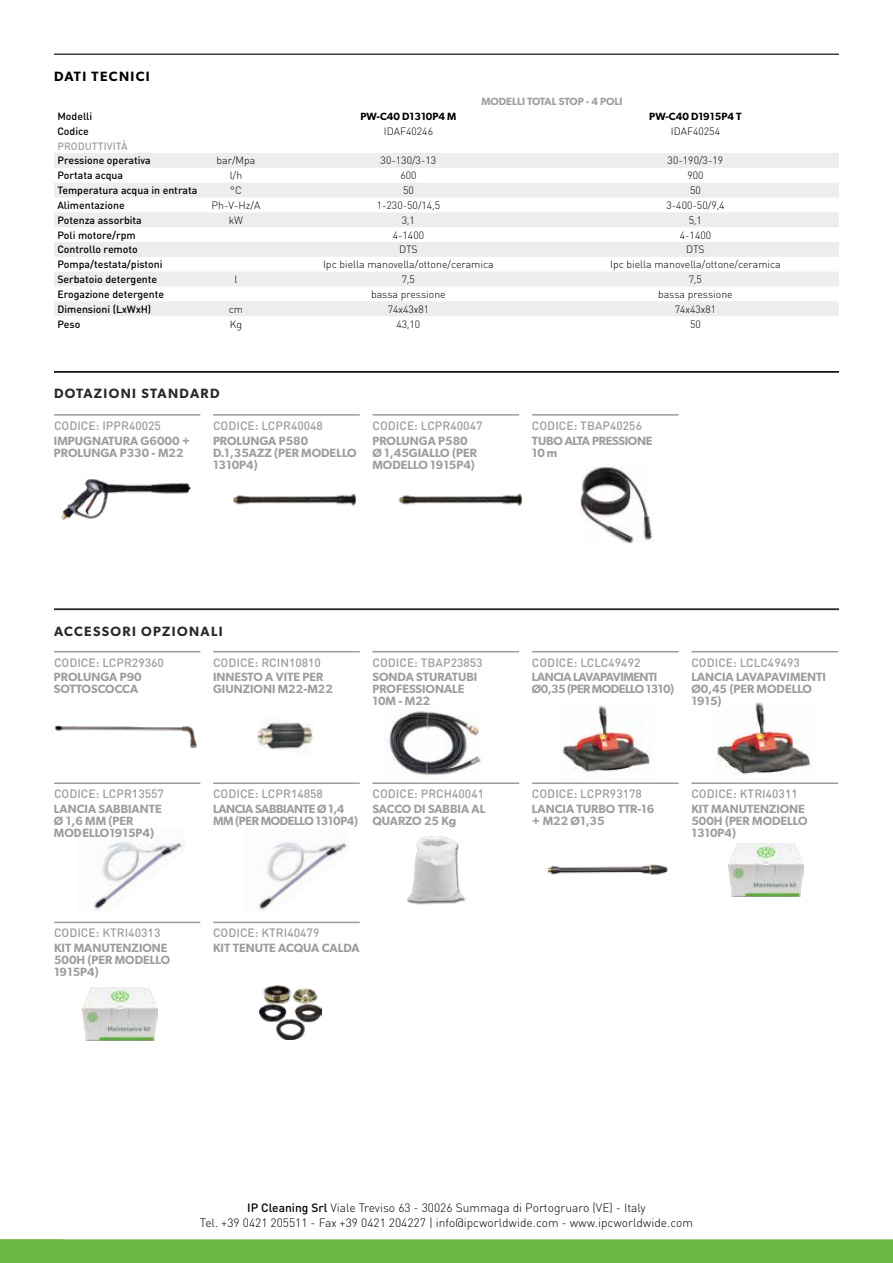
<style>
.page{position:relative;width:893px;height:1263px;background:#fff}
.page>*{position:absolute;margin:0;border:0;box-sizing:border-box;transform-origin:0 0}
.t1{font:600 13.5px "Gibson";letter-spacing:.1em;color:#282827}
.t2{font:600 13.5px "Gibson";letter-spacing:.1em;color:#000}
.t3{font:600 12px/12px "Gibson";color:#9d9d9c}
.t4{font:500 12px "DIN Round Pro";letter-spacing:.005em;color:#9d9d9c}
.t5{font:300 12px/14.4px "DIN Round Pro";color:#000;text-align:center}
.t6{font:600 12px/12px "Gibson";letter-spacing:-.04em;color:#9d9d9c}
.t7{font:600 12px/12px "Gibson";letter-spacing:-.03em;color:#9d9d9c}
.t8{font:600 12px/12px "Gibson";letter-spacing:-.02em;color:#9d9d9c}
.t9{font:300 10.5px "DIN Round Pro";color:#000}
.t10{font:500 10.5px "DIN Round Pro";color:#000}
.t11{font:600 10.5px "Gibson";color:#000}
.t12{font:600 10.5px "Gibson";color:#9d9d9c}
.t13{font:500 10.5px "DIN Round Pro";letter-spacing:.005em;color:#9d9d9c}
.s1{font-weight:500}
</style>
<div class="page">
<div style="left:0;top:1239px;width:893px;height:24px;background:#6bb644"></div>
<img style="left:384px;top:711px;width:97px;height:64px">
<hr style="left:54px;top:54px;width:785px;height:1px;background:#000">
<svg style="left:54px;top:153px;width:785px;height:163px;fill:#f5f5f5"></svg>
<div style="left:54px;top:272px;width:785px;height:14px;background:#ededed"></div>
<hr style="left:54px;top:608px;width:785px;height:1px;background:#000">
<hr style="left:54px;top:609px;width:785px;height:1px;background:#282827">
<hr style="left:213px;top:651px;width:147px;height:1px;background:#9d9d9c">
<hr style="left:372px;top:651px;width:147px;height:1px;background:#9d9d9c">
<hr style="left:54px;top:651px;width:146px;height:1px;background:#9d9d9c">
<hr style="left:532px;top:651px;width:147px;height:1px;background:#9d9d9c">
<hr style="left:691px;top:651px;width:147px;height:1px;background:#9d9d9c">
<hr style="left:372px;top:782px;width:147px;height:2px;background:#9d9d9c">
<hr style="left:532px;top:782px;width:147px;height:2px;background:#9d9d9c">
<hr style="left:691px;top:782px;width:147px;height:2px;background:#9d9d9c">
<hr style="left:54px;top:782px;width:146px;height:2px;background:#9d9d9c">
<hr style="left:213px;top:782px;width:147px;height:2px;background:#9d9d9c">
<hr style="left:213px;top:922px;width:147px;height:1px;background:#9d9d9c">
<hr style="left:54px;top:922px;width:146px;height:1px;background:#9d9d9c">
<hr style="left:54px;top:371px;width:785px;height:1px;background:#000">
<hr style="left:54px;top:372px;width:785px;height:1px;background:#282827">
<hr style="left:54px;top:414px;width:146px;height:2px;background:#9d9d9c">
<hr style="left:532px;top:414px;width:147px;height:2px;background:#9d9d9c">
<hr style="left:213px;top:414px;width:147px;height:2px;background:#9d9d9c">
<hr style="left:372px;top:414px;width:147px;height:2px;background:#9d9d9c">
<img style="left:61px;top:479px;width:129px;height:41px">
<img style="left:55px;top:725px;width:142px;height:24px">
<img style="left:562px;top:705px;width:89px;height:67px">
<img style="left:717px;top:702px;width:94px;height:74px">
<img style="left:233px;top:493px;width:124px;height:13px">
<img style="left:399px;top:493px;width:124px;height:13px">
<img style="left:580px;top:467px;width:73px;height:76px">
<img style="left:257px;top:722px;width:56px;height:28px">
<img style="left:94px;top:841px;width:91px;height:69px">
<img style="left:407px;top:836px;width:59px;height:69px">
<img style="left:82px;top:988px;width:75px;height:53px">
<img style="left:728px;top:843px;width:76px;height:53px">
<img style="left:258px;top:841px;width:92px;height:70px">
<img style="left:547px;top:864px;width:121px;height:11px">
<img style="left:259px;top:985px;width:62px;height:54px">
<p class="t2" style="left:54px;top:68px;width:97px">DATI TECNICI</p>
<p class="t12" style="left:481px;top:95px;width:143px">MODELLI TOTAL STOP - 4 POLI</p>
<p class="t10" style="left:57px;top:109px;width:36px">Modelli</p>
<p class="t11" style="left:360px;top:110px;width:97px">PW-C40 D1310P4 M</p>
<p class="t11" style="left:649px;top:110px;width:94px">PW-C40 D1915P4 T</p>
<p class="t10" style="left:57px;top:124px;width:33px">Codice</p>
<p class="t9" style="left:384px;top:124px;width:51px">IDAF40246</p>
<p class="t9" style="left:671px;top:124px;width:51px">IDAF40254</p>
<p class="t13" style="left:57px;top:139px;width:72px">PRODUTTIVITÀ</p>
<p class="t10" style="left:57px;top:154px;width:95px">Pressione operativa</p>
<p class="t9" style="left:217px;top:154px;width:40px">bar/Mpa</p>
<p class="t9" style="left:381px;top:154px;width:57px">30-130/3-13</p>
<p class="t9" style="left:668px;top:154px;width:57px">30-190/3-19</p>
<p class="t10" style="left:57px;top:168px;width:67px">Portata acqua</p>
<p class="t9" style="left:230px;top:169px;width:14px">l/h</p>
<p class="t9" style="left:400px;top:169px;width:18px">600</p>
<p class="t9" style="left:687px;top:169px;width:18px">900</p>
<p class="t10" style="left:57px;top:183px;width:141px">Temperatura acqua in entrata</p>
<p class="t9" style="left:230px;top:183px;width:13px">°C</p>
<p class="t9" style="left:403px;top:183px;width:12px">50</p>
<p class="t9" style="left:690px;top:183px;width:12px">50</p>
<p class="t10" style="left:57px;top:198px;width:69px">Alimentazione</p>
<p class="t9" style="left:211px;top:198px;width:50px">Ph-V-Hz/A</p>
<p class="t9" style="left:377px;top:198px;width:65px">1-230-50/14,5</p>
<p class="t9" style="left:666px;top:198px;width:60px">3-400-50/9,4</p>
<p class="t10" style="left:57px;top:213px;width:86px">Potenza assorbita</p>
<p class="t9" style="left:229px;top:213px;width:16px">kW</p>
<p class="t9" style="left:402px;top:213px;width:15px">3,1</p>
<p class="t9" style="left:689px;top:213px;width:15px">5,1</p>
<p class="t10" style="left:57px;top:228px;width:80px">Poli motore/rpm</p>
<p class="t9" style="left:393px;top:228px;width:33px">4-1400</p>
<p class="t9" style="left:680px;top:228px;width:33px">4-1400</p>
<p class="t10" style="left:57px;top:242px;width:82px">Controllo remoto</p>
<p class="t9" style="left:399px;top:243px;width:20px">DTS</p>
<p class="t9" style="left:686px;top:243px;width:20px">DTS</p>
<p class="t10" style="left:57px;top:257px;width:107px">Pompa/testata/pistoni</p>
<p class="t9" style="left:323px;top:258px;width:172px">Ipc biella manovella/ottone/ceramica</p>
<p class="t9" style="left:610px;top:258px;width:172px">Ipc biella manovella/ottone/ceramica</p>
<p class="t10" style="left:57px;top:272px;width:101px">Serbatoio detergente</p>
<p class="t9" style="left:234px;top:272px;width:5px">l</p>
<p class="t9" style="left:402px;top:272px;width:15px">7,5</p>
<p class="t9" style="left:689px;top:272px;width:15px">7,5</p>
<p class="t10" style="left:57px;top:287px;width:108px">Erogazione detergente</p>
<p class="t9" style="left:371px;top:287px;width:76px">bassa pressione</p>
<p class="t9" style="left:658px;top:287px;width:76px">bassa pressione</p>
<p class="t10" style="left:57px;top:302px;width:95px">Dimensioni (LxWxH)</p>
<p class="t9" style="left:229px;top:302px;width:16px">cm</p>
<p class="t9" style="left:388px;top:302px;width:43px">74x43x81</p>
<p class="t9" style="left:675px;top:302px;width:43px">74x43x81</p>
<p class="t10" style="left:57px;top:317px;width:25px">Peso</p>
<p class="t9" style="left:230px;top:317px;width:14px">Kg</p>
<p class="t9" style="left:396px;top:317px;width:25px">43,10</p>
<p class="t9" style="left:690px;top:317px;width:12px">50</p>
<p class="t1" style="left:54px;top:386px;width:167px">DOTAZIONI STANDARD</p>
<p class="t4" style="left:54px;top:417px;width:108px">CODICE: IPPR40025</p>
<p class="t4" style="left:213px;top:417px;width:111px">CODICE: LCPR40048</p>
<p class="t4" style="left:372px;top:417px;width:111px">CODICE: LCPR40047</p>
<p class="t4" style="left:532px;top:417px;width:112px">CODICE: TBAP40256</p>
<p class="t3" style="left:54px;top:434px;width:138px">IMPUGNATURA G6000 +<br>PROLUNGA P330 - M22</p>
<p class="t3" style="left:213px;top:434px;width:145px">PROLUNGA P580<br>D.1,35AZZ (PER MODELLO<br>1310P4)</p>
<p class="t3" style="left:372px;top:434px;width:106px">PROLUNGA P580<br>Ø 1,45GIALLO (PER<br>MODELLO 1915P4)</p>
<p class="t8" style="left:532px;top:434px;width:122px">TUBO ALTA PRESSIONE<br>10 m</p>
<p class="t1" style="left:54px;top:623px;width:170px">ACCESSORI OPZIONALI</p>
<p class="t4" style="left:54px;top:654px;width:111px">CODICE: LCPR29360</p>
<p class="t4" style="left:213px;top:654px;width:109px">CODICE: RCIN10810</p>
<p class="t4" style="left:372px;top:654px;width:112px">CODICE: TBAP23853</p>
<p class="t4" style="left:532px;top:654px;width:110px">CODICE: LCLC49492</p>
<p class="t4" style="left:691px;top:654px;width:110px">CODICE: LCLC49493</p>
<p class="t3" style="left:54px;top:671px;width:89px">PROLUNGA P90<br>SOTTOSCOCCA</p>
<p class="t3" style="left:213px;top:671px;width:121px">INNESTO A VITE PER<br>GIUNZIONI M22-M22</p>
<p class="t3" style="left:372px;top:671px;width:106px">SONDA STURATUBI<br>PROFESSIONALE<br>10M - M22</p>
<p class="t6" style="left:532px;top:671px;width:144px">LANCIA LAVAPAVIMENTI<br>Ø0,35 (PER MODELLO 1310)</p>
<p class="t3" style="left:691px;top:671px;width:136px">LANCIA LAVAPAVIMENTI<br>Ø0,45 (PER MODELLO<br>1915)</p>
<p class="t4" style="left:54px;top:786px;width:111px">CODICE: LCPR13557</p>
<p class="t4" style="left:213px;top:786px;width:111px">CODICE: LCPR14858</p>
<p class="t4" style="left:372px;top:786px;width:113px">CODICE: PRCH40041</p>
<p class="t4" style="left:532px;top:786px;width:111px">CODICE: LCPR93178</p>
<p class="t4" style="left:691px;top:786px;width:108px">CODICE: KTRI40311</p>
<p class="t3" style="left:54px;top:803px;width:109px">LANCIA SABBIANTE<br>Ø 1,6 MM (PER<br>MODELLO1915P4)</p>
<p class="t7" style="left:213px;top:803px;width:147px">LANCIA SABBIANTE Ø 1,4<br>MM (PER MODELLO 1310P4)</p>
<p class="t3" style="left:372px;top:803px;width:114px">SACCO DI SABBIA AL<br>QUARZO 25 Kg</p>
<p class="t3" style="left:532px;top:803px;width:124px">LANCIA TURBO TTR-16 + M22 Ø1,35</p>
<p class="t3" style="left:691px;top:803px;width:118px">KIT MANUTENZIONE<br>500H (PER MODELLO<br>1310P4)</p>
<p class="t4" style="left:54px;top:925px;width:108px">CODICE: KTRI40313</p>
<p class="t4" style="left:213px;top:925px;width:108px">CODICE: KTRI40479</p>
<p class="t3" style="left:54px;top:942px;width:118px">KIT MANUTENZIONE<br>500H (PER MODELLO<br>1915P4)</p>
<p class="t3" style="left:213px;top:942px;width:148px">KIT TENUTE ACQUA CALDA</p>
<p class="t5" style="left:200px;top:1200px;width:494px"><span class="s1">IP Cleaning Srl</span> Viale Treviso 63 - 30026 Summaga di Portogruaro (VE) - Italy<br>Tel. +39 0421 205511 - Fax +39 0421 204227 | info@ipcworldwide.com - www.ipcworldwide.com</p>
</div>
